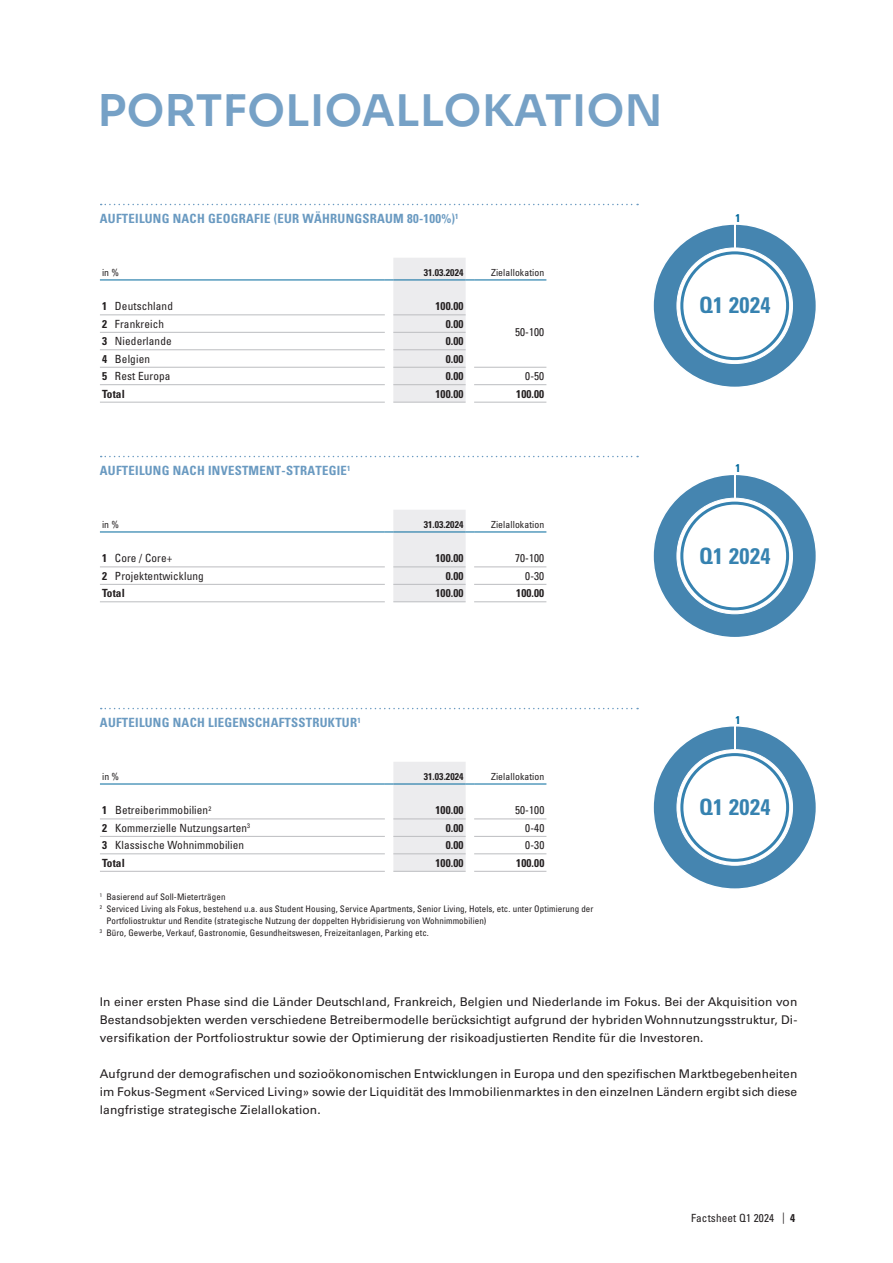
<style>
.page{position:relative;width:893px;height:1263px;background:#fff}
.page>*{position:absolute;margin:0;border:0;box-sizing:border-box;transform-origin:0 0}
.t1{font:600 43.5px "Sora";letter-spacing:.01em;color:#76a1c6}
.t2{font:700 condensed 22.5px "Univers LT Std";letter-spacing:.02em;color:#3682b0}
.t3{font:700 condensed 12.75px "Univers LT Std";letter-spacing:.02em;color:#6a9ac1}
.t4{font:12px/18px "Univers LT Std";letter-spacing:.005em;color:#231f20;text-align:justify}
.t5{font:condensed 11.25px "Univers LT Std";letter-spacing:.01em;color:#231f20}
.t6{font:700 condensed 11.25px "Univers LT Std";letter-spacing:.01em;color:#231f20}
.t7{font:700 condensed 11.25px "Univers LT Std";color:#00689c}
.t8{font:condensed 9.75px "Univers LT Std";letter-spacing:.01em;color:#231f20}
.t9{font:700 condensed 9.75px "Univers LT Std";letter-spacing:.01em;color:#231f20}
.t10{font:condensed 9px "Univers LT Std";letter-spacing:.01em;color:#231f20}
.s1{font-weight:700}
</style>
<div class="page">
<div style="left:653px;top:224px;width:163px;height:163px;background:#4585b0;border-radius:82px"></div>
<div style="left:653px;top:474px;width:163px;height:164px;background:#4585b0;border-radius:82px"></div>
<div style="left:677px;top:248px;width:115px;height:115px;background:#fff;border-radius:50%"></div>
<div style="left:680px;top:251px;width:109px;height:109px;border:3px solid #3682b0;border-radius:50%"></div>
<div style="left:677px;top:498px;width:115px;height:116px;background:#fff;border-radius:50%"></div>
<div style="left:680px;top:502px;width:109px;height:108px;border:3px solid #3682b0;border-radius:50%"></div>
<div style="left:653px;top:726px;width:163px;height:163px;background:#4585b0;border-radius:82px"></div>
<div style="left:677px;top:750px;width:115px;height:115px;background:#fff;border-radius:50%"></div>
<div style="left:680px;top:753px;width:109px;height:109px;border:3px solid #3682b0;border-radius:50%"></div>
<svg style="left:101px;top:204px;width:537px;height:1px"></svg>
<hr style="left:100px;top:280px;width:285px;height:1px;background:#00689c">
<svg style="left:385px;top:258px;width:89px;height:144px"></svg>
<hr style="left:474px;top:280px;width:72px;height:1px;background:#00689c">
<hr style="left:100px;top:315px;width:285px;height:1px;background:#bcbdc0">
<hr style="left:393px;top:315px;width:73px;height:1px;background:#bcbdc0">
<hr style="left:100px;top:332px;width:285px;height:1px;background:#bcbdc0">
<hr style="left:393px;top:332px;width:73px;height:1px;background:#bcbdc0">
<hr style="left:100px;top:349px;width:285px;height:1px;background:#bcbdc0">
<hr style="left:393px;top:349px;width:73px;height:1px;background:#bcbdc0">
<hr style="left:100px;top:367px;width:285px;height:1px;background:#bcbdc0">
<hr style="left:393px;top:367px;width:73px;height:1px;background:#bcbdc0">
<hr style="left:474px;top:367px;width:72px;height:1px;background:#bcbdc0">
<hr style="left:100px;top:384px;width:285px;height:1px;background:#bcbdc0">
<hr style="left:393px;top:384px;width:73px;height:1px;background:#bcbdc0">
<hr style="left:474px;top:384px;width:72px;height:1px;background:#bcbdc0">
<hr style="left:100px;top:402px;width:285px;height:1px;background:#bcbdc0">
<hr style="left:393px;top:402px;width:73px;height:1px;background:#bcbdc0">
<hr style="left:474px;top:402px;width:72px;height:1px;background:#bcbdc0">
<svg style="left:101px;top:456px;width:537px;height:1px"></svg>
<hr style="left:100px;top:532px;width:285px;height:1px;background:#00689c">
<svg style="left:385px;top:510px;width:89px;height:91px"></svg>
<hr style="left:474px;top:532px;width:72px;height:1px;background:#00689c">
<hr style="left:100px;top:567px;width:285px;height:1px;background:#bcbdc0">
<hr style="left:393px;top:567px;width:73px;height:1px;background:#bcbdc0">
<hr style="left:474px;top:567px;width:72px;height:1px;background:#bcbdc0">
<hr style="left:100px;top:584px;width:285px;height:1px;background:#bcbdc0">
<hr style="left:393px;top:584px;width:73px;height:1px;background:#bcbdc0">
<hr style="left:474px;top:584px;width:72px;height:1px;background:#bcbdc0">
<hr style="left:100px;top:601px;width:285px;height:1px;background:#bcbdc0">
<hr style="left:393px;top:601px;width:73px;height:1px;background:#bcbdc0">
<hr style="left:474px;top:601px;width:72px;height:1px;background:#bcbdc0">
<svg style="left:101px;top:708px;width:537px;height:1px"></svg>
<hr style="left:100px;top:784px;width:285px;height:1px;background:#00689c">
<svg style="left:385px;top:762px;width:89px;height:109px"></svg>
<hr style="left:474px;top:784px;width:72px;height:1px;background:#00689c">
<hr style="left:100px;top:819px;width:285px;height:1px;background:#bcbdc0">
<hr style="left:393px;top:819px;width:73px;height:1px;background:#bcbdc0">
<hr style="left:474px;top:819px;width:72px;height:1px;background:#bcbdc0">
<hr style="left:100px;top:836px;width:285px;height:1px;background:#bcbdc0">
<hr style="left:393px;top:836px;width:73px;height:1px;background:#bcbdc0">
<hr style="left:474px;top:836px;width:72px;height:1px;background:#bcbdc0">
<hr style="left:100px;top:853px;width:285px;height:1px;background:#bcbdc0">
<hr style="left:393px;top:853px;width:73px;height:1px;background:#bcbdc0">
<hr style="left:474px;top:853px;width:72px;height:1px;background:#bcbdc0">
<hr style="left:100px;top:871px;width:285px;height:1px;background:#bcbdc0">
<hr style="left:393px;top:871px;width:73px;height:1px;background:#bcbdc0">
<hr style="left:474px;top:871px;width:72px;height:1px;background:#bcbdc0">
<h1 class="t1" style="left:98px;top:74px;width:566px">PORTFOLIOALLOKATION</h1>
<p class="t3" style="left:100px;top:211px;width:360px">AUFTEILUNG NACH GEOGRAFIE (EUR WÄHRUNGSRAUM 80-100%)<sup>1</sup></p>
<p class="t8" style="left:102px;top:266px;width:19px">in %</p>
<p class="t9" style="left:424px;top:266px;width:41px">31.03.2024</p>
<p class="t8" style="left:491px;top:266px;width:55px">Zielallokation</p>
<p class="t5" style="left:102px;top:299px;width:72px"><span class="s1">1</span> Deutschland</p>
<p class="t6" style="left:435px;top:299px;width:30px">100.00</p>
<p class="t5" style="left:515px;top:325px;width:31px">50-100</p>
<p class="t5" style="left:102px;top:316px;width:64px"><span class="s1">2</span> Frankreich</p>
<p class="t6" style="left:446px;top:317px;width:19px">0.00</p>
<p class="t5" style="left:102px;top:334px;width:71px"><span class="s1">3</span> Niederlande</p>
<p class="t6" style="left:446px;top:334px;width:19px">0.00</p>
<p class="t5" style="left:102px;top:351px;width:49px"><span class="s1">4</span> Belgien</p>
<p class="t6" style="left:446px;top:352px;width:19px">0.00</p>
<p class="t5" style="left:102px;top:369px;width:70px"><span class="s1">5</span> Rest Europa</p>
<p class="t6" style="left:446px;top:369px;width:19px">0.00</p>
<p class="t5" style="left:525px;top:369px;width:21px">0-50</p>
<p class="t6" style="left:102px;top:387px;width:24px">Total</p>
<p class="t6" style="left:435px;top:387px;width:30px">100.00</p>
<p class="t6" style="left:516px;top:387px;width:30px">100.00</p>
<p class="t3" style="left:100px;top:463px;width:252px">AUFTEILUNG NACH INVESTMENT-STRATEGIE<sup>1</sup></p>
<p class="t8" style="left:102px;top:518px;width:19px">in %</p>
<p class="t9" style="left:424px;top:518px;width:41px">31.03.2024</p>
<p class="t8" style="left:491px;top:518px;width:55px">Zielallokation</p>
<p class="t5" style="left:102px;top:551px;width:72px"><span class="s1">1</span> Core / Core+</p>
<p class="t6" style="left:435px;top:551px;width:30px">100.00</p>
<p class="t5" style="left:515px;top:551px;width:31px">70-100</p>
<p class="t5" style="left:102px;top:568px;width:103px"><span class="s1">2</span> Projektentwicklung</p>
<p class="t6" style="left:446px;top:569px;width:19px">0.00</p>
<p class="t5" style="left:525px;top:568px;width:21px">0-30</p>
<p class="t6" style="left:102px;top:586px;width:24px">Total</p>
<p class="t6" style="left:435px;top:586px;width:30px">100.00</p>
<p class="t6" style="left:516px;top:586px;width:30px">100.00</p>
<p class="t7" style="left:736px;top:211px;width:6px">1</p>
<h2 class="t2" style="left:699px;top:291px;width:73px">Q1 2024</h2>
<p class="t7" style="left:736px;top:461px;width:6px">1</p>
<h2 class="t2" style="left:699px;top:542px;width:73px">Q1 2024</h2>
<p class="t3" style="left:100px;top:715px;width:262px">AUFTEILUNG NACH LIEGENSCHAFTSSTRUKTUR<sup>1</sup></p>
<p class="t8" style="left:102px;top:770px;width:19px">in %</p>
<p class="t9" style="left:424px;top:770px;width:41px">31.03.2024</p>
<p class="t8" style="left:491px;top:770px;width:55px">Zielallokation</p>
<p class="t5" style="left:102px;top:803px;width:111px"><span class="s1">1</span> Betreiberimmobilien<sup>2</sup></p>
<p class="t6" style="left:435px;top:803px;width:30px">100.00</p>
<p class="t5" style="left:515px;top:803px;width:31px">50-100</p>
<p class="t5" style="left:102px;top:820px;width:150px"><span class="s1">2</span> Kommerzielle Nutzungsarten<sup>3</sup></p>
<p class="t6" style="left:446px;top:821px;width:19px">0.00</p>
<p class="t5" style="left:525px;top:820px;width:21px">0-40</p>
<p class="t5" style="left:102px;top:838px;width:144px"><span class="s1">3</span> Klassische Wohnimmobilien</p>
<p class="t6" style="left:446px;top:838px;width:19px">0.00</p>
<p class="t5" style="left:525px;top:838px;width:21px">0-30</p>
<p class="t6" style="left:102px;top:856px;width:24px">Total</p>
<p class="t6" style="left:435px;top:856px;width:30px">100.00</p>
<p class="t6" style="left:516px;top:856px;width:30px">100.00</p>
<p class="t10" style="left:100px;top:891px;width:127px"><sup>1</sup> Basierend auf Soll-Mieterträgen</p>
<p class="t10" style="left:100px;top:903px;width:495px"><sup>2</sup> Serviced Living als Fokus, bestehend u.a. aus Student Housing, Service Apartments, Senior Living, Hotels, etc. unter Optimierung der</p>
<p class="t10" style="left:106px;top:915px;width:382px">Portfoliostruktur und Rendite (strategische Nutzung der doppelten Hybridisierung von Wohnimmobilien)</p>
<p class="t10" style="left:100px;top:927px;width:330px"><sup>3</sup> Büro, Gewerbe, Verkauf, Gastronomie, Gesundheitswesen, Freizeitanlagen, Parking etc.</p>
<p class="t7" style="left:736px;top:713px;width:6px">1</p>
<h2 class="t2" style="left:699px;top:793px;width:73px">Q1 2024</h2>
<p class="t4" style="left:100px;top:993px;width:699px">In einer ersten Phase sind die Länder Deutschland, Frankreich, Belgien und Niederlande im Fokus. Bei der Akquisition von Bestandsobjekten werden verschiedene Betreibermodelle berücksichtigt aufgrund der hybriden Wohnnutzungsstruktur, Di&shy;versifikation der Portfoliostruktur sowie der Optimierung der risikoadjustierten Rendite für die Investoren.</p>
<p class="t4" style="left:100px;top:1065px;width:699px">Aufgrund der demografischen und sozioökonomischen Entwicklungen in Europa und den spezifischen Marktbegebenheiten im Fokus-Segment «Serviced Living» sowie der Liquidität des Immobilienmarktes in den einzelnen Ländern ergibt sich diese langfristige strategische Zielallokation.</p>
<p class="t5" style="left:691px;top:1211px;width:106px">Factsheet Q1 2024 | <span class="s1">4</span></p>
</div>
